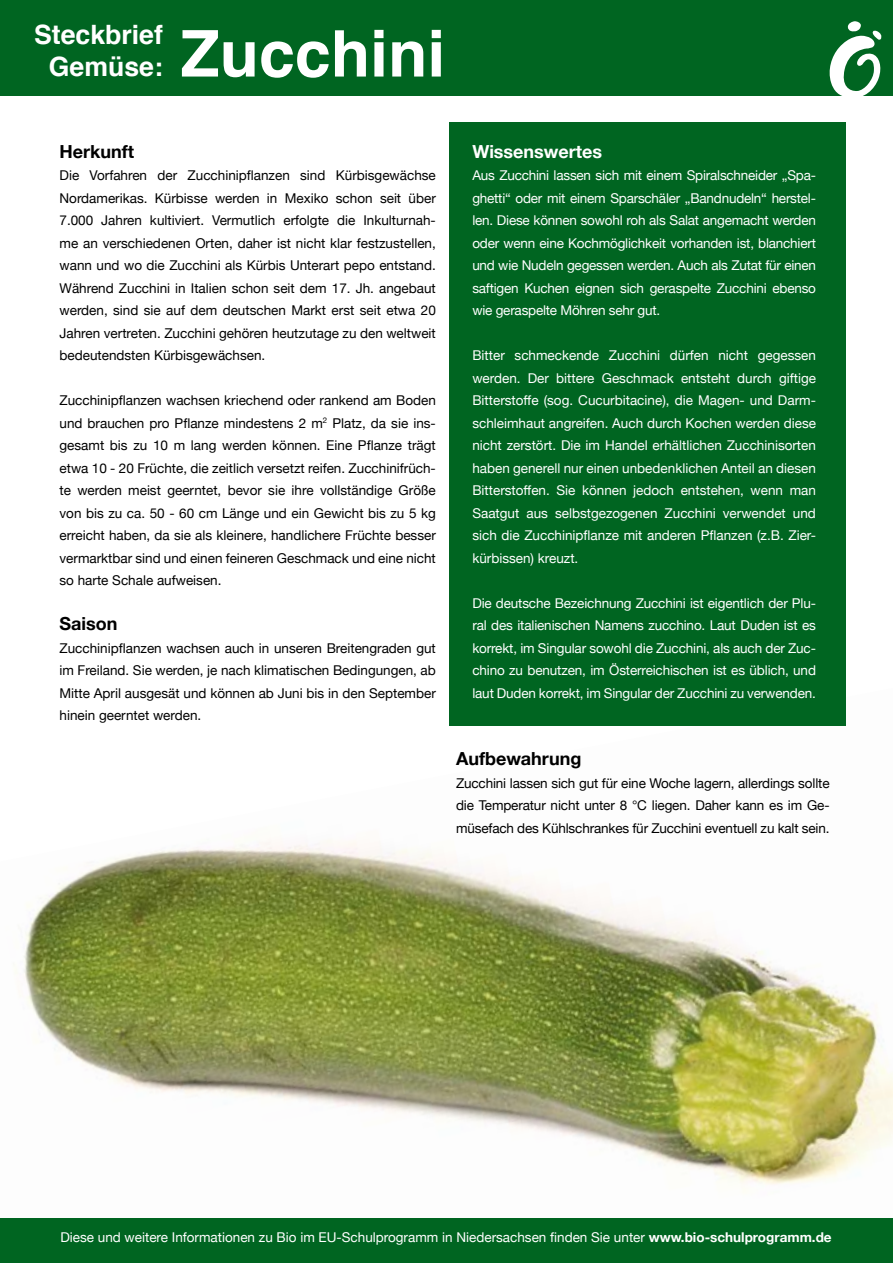
<style>
.page{position:relative;width:893px;height:1263px;background:#fff}
.page>*{position:absolute;margin:0;border:0;box-sizing:border-box;transform-origin:0 0}
.t1{font:700 64.5px "Helvetica";color:#fff}
.t2{font:700 26.7px/32px "Helvetica";color:#fff;text-align:center}
.t3{font:700 18px "Helvetica Neue";color:#000}
.t4{font:700 18px "Helvetica Neue";color:#fff}
.t5{font:13.5px/22.5px "Helvetica Neue";color:#000;text-align:justify}
.t6{font:13.5px/22.5px "Helvetica Neue";color:#fff;text-align:justify}
.s1{font-weight:700}
</style>
<div class="page">
<img style="left:15px;top:688px;width:878px;height:504px">
<div style="left:450px;top:122px;width:396px;height:604px;background:#006521"></div>
<div style="left:0;top:0;width:893px;height:95px;background:#006521"></div>
<svg style="left:827px;top:21px;width:56px;height:75px"></svg>
<div style="left:0;top:1218px;width:893px;height:45px;background:#006521"></div>
<h2 class="t2" style="left:34px;top:19px;width:130px">Steckbrief<br>Gemüse:</h2>
<h1 class="t1" style="left:180px;top:2px;width:267px">Zucchini</h1>
<h3 class="t3" style="left:60px;top:137px;width:76px">Herkunft</h3>
<p class="t5" style="left:60px;top:165px;width:378px">Die Vorfahren der Zucchinipflanzen sind Kürbisgewächse Nordamerikas. Kürbisse werden in Mexiko schon seit über 7.000 Jahren kultiviert. Vermutlich erfolgte die Inkulturnah&shy;me an verschiedenen Orten, daher ist nicht klar festzustellen, wann und wo die Zucchini als Kürbis Unterart pepo entstand.<br>Während Zucchini in Italien schon seit dem 17. Jh. angebaut werden, sind sie auf dem deutschen Markt erst seit etwa 20<br>Jahren vertreten. Zucchini gehören heutzutage zu den weltweit bedeutendsten Kürbisgewächsen.</p>
<p class="t5" style="left:60px;top:390px;width:378px">Zucchinipflanzen wachsen kriechend oder rankend am Boden und brauchen pro Pflanze mindestens 2 m<sup>2</sup> Platz, da sie ins&shy;gesamt bis zu 10 m lang werden können. Eine Pflanze trägt etwa 10 - 20 Früchte, die zeitlich versetzt reifen. Zucchinifrüch&shy;te werden meist geerntet, bevor sie ihre vollständige Größe von bis zu ca. 50 - 60 cm Länge und ein Gewicht bis zu 5 kg erreicht haben, da sie als kleinere, handlichere Früchte besser vermarktbar sind und einen feineren Geschmack und eine nicht so harte Schale aufweisen.</p>
<h3 class="t3" style="left:60px;top:609px;width:59px">Saison</h3>
<p class="t5" style="left:60px;top:637px;width:378px">Zucchinipflanzen wachsen auch in unseren Breitengraden gut im Freiland. Sie werden, je nach klimatischen Bedingungen, ab Mitte April ausgesät und können ab Juni bis in den September hinein geerntet werden.</p>
<h3 class="t4" style="left:472px;top:137px;width:131px">Wissenswertes</h3>
<p class="t6" style="left:472px;top:165px;width:345px">Aus Zucchini lassen sich mit einem Spiralschneider „Spa&shy;ghetti“ oder mit einem Sparschäler „Bandnudeln“ herstel&shy;len. Diese können sowohl roh als Salat angemacht werden oder wenn eine Kochmöglichkeit vorhanden ist, blanchiert und wie Nudeln gegessen werden. Auch als Zutat für einen saftigen Kuchen eignen sich geraspelte Zucchini ebenso wie geraspelte Möhren sehr gut.</p>
<p class="t6" style="left:472px;top:345px;width:345px">Bitter schmeckende Zucchini dürfen nicht gegessen werden. Der bittere Geschmack entsteht durch giftige Bitterstoffe (sog. Cucurbitacine), die Magen- und Darm&shy;schleimhaut angreifen. Auch durch Kochen werden diese nicht zerstört. Die im Handel erhältlichen Zucchinisorten haben generell nur einen unbedenklichen Anteil an diesen Bitterstoffen. Sie können jedoch entstehen, wenn man Saatgut aus selbstgezogenen Zucchini verwendet und sich die Zucchinipflanze mit anderen Pflanzen (z.B. Zier&shy;kürbissen) kreuzt.</p>
<p class="t6" style="left:472px;top:592px;width:345px">Die deutsche Bezeichnung Zucchini ist eigentlich der Plu&shy;ral des italienischen Namens zucchino. Laut Duden ist es korrekt, im Singular sowohl die Zucchini, als auch der Zuc&shy;chino zu benutzen, im Österreichischen ist es üblich, und laut Duden korrekt, im Singular der Zucchini zu verwenden.</p>
<h3 class="t3" style="left:456px;top:744px;width:127px">Aufbewahrung</h3>
<p class="t5" style="left:456px;top:772px;width:375px">Zucchini lassen sich gut für eine Woche lagern, allerdings sollte die Temperatur nicht unter 8 °C liegen. Daher kann es im Ge&shy;müsefach des Kühlschrankes für Zucchini eventuell zu kalt sein.</p>
<p class="t6" style="left:60px;top:1226px;width:773px">Diese und weitere Informationen zu Bio im EU-Schulprogramm in Niedersachsen finden Sie unter <span class="s1">www.bio-schulprogramm.de</span></p>
</div>
